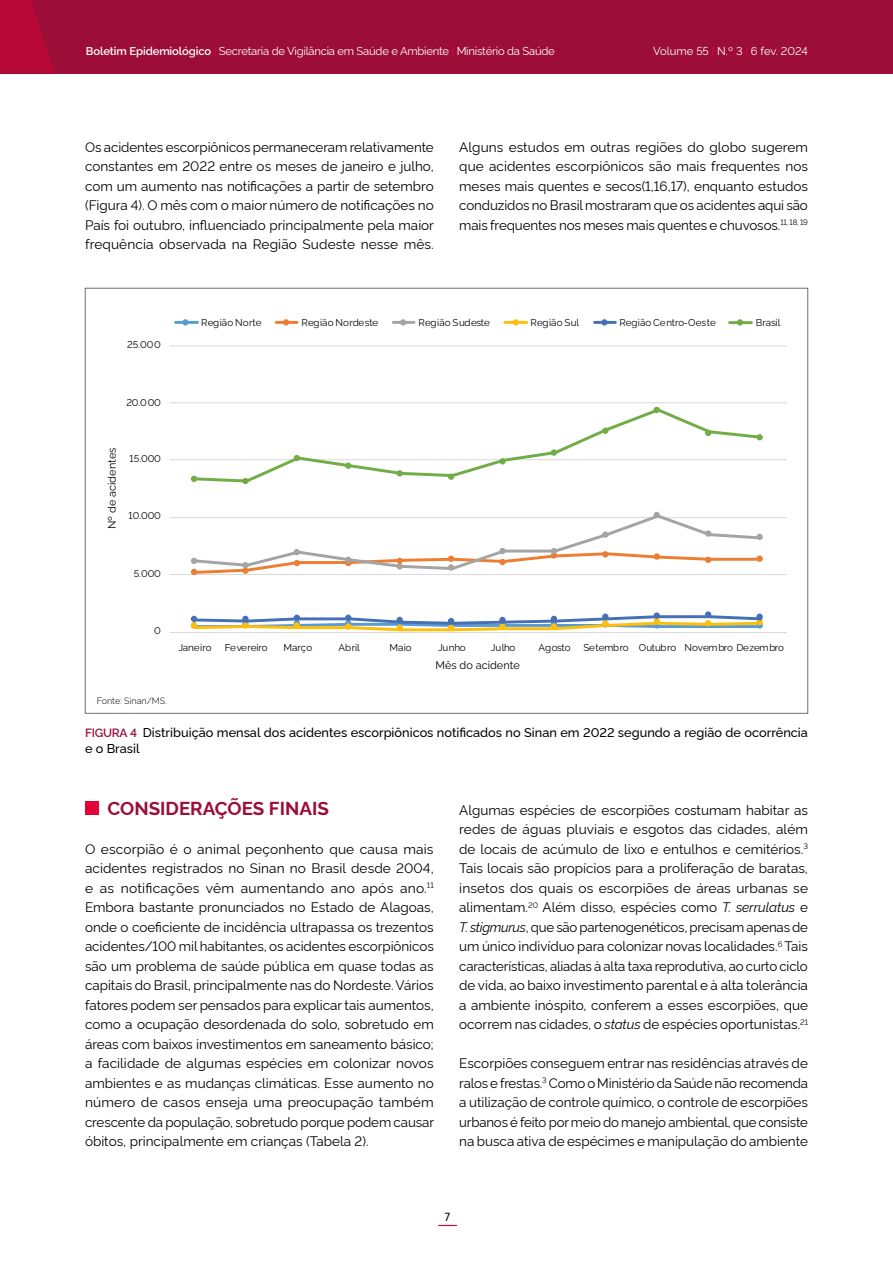
<style>
.page{position:relative;width:893px;height:1263px;background:#fff}
.page>*{position:absolute;margin:0;border:0;box-sizing:border-box;transform-origin:0 0}
.t1{font:700 18.75px "Rawline";color:#9c0d39}
.t2{font:13.5px/19.5px "Rawline";color:#000;text-align:justify}
.t3{font:500 12.75px/16.5px "Rawline";color:#000}
.t4{font:12px "Fira Sans";color:#000}
.t5{font:11.25px "Rawline";letter-spacing:-.02em;color:#fff}
.t6{font:11.25px "Rawline";color:#fff}
.t7{font:10.95px "Rawline";color:#010202}
.t8{font:9.9px "Rawline";color:#010202}
.t9{font:9.9px "Rawline";letter-spacing:-.02em;color:#010202}
.t10{font:300 9px "Rawline";color:#000}
.s1{font-weight:600}
.s2{font-weight:500;color:#e40138}
.s3{font-weight:600;font-size:12px;color:#9c0d39}
.s4{font-style:italic}
</style>
<div class="page">
<div style="left:0;top:0;width:893px;height:74px;background:#9c0d39"></div>
<svg style="left:438px;top:1225px;width:19px;height:1px"></svg>
<svg style="left:0;top:0;width:54px;height:74px"></svg>
<div style="left:85px;top:801px;width:14px;height:13px;background:#e40138"></div>
<hr style="left:170px;top:345px;width:617px;height:1px;background:#d9d9d9">
<hr style="left:170px;top:402px;width:617px;height:1px;background:#d9d9d9">
<hr style="left:170px;top:459px;width:617px;height:1px;background:#d9d9d9">
<hr style="left:170px;top:517px;width:617px;height:1px;background:#d9d9d9">
<hr style="left:170px;top:574px;width:617px;height:1px;background:#d9d9d9">
<hr style="left:170px;top:632px;width:617px;height:1px;background:#d9d9d9">
<svg style="left:191px;top:512px;width:572px;height:63px"></svg>
<div style="left:756px;top:534px;width:7px;height:6px;border:2px solid #a5a4a4;border-radius:50%"></div>
<div style="left:705px;top:611px;width:6px;height:7px;border:2px solid #4670b6;border-radius:50%"></div>
<svg style="left:191px;top:612px;width:572px;height:20px"></svg>
<div style="left:756px;top:613px;width:7px;height:7px;border:2px solid #4670b6;border-radius:50%"></div>
<svg style="left:191px;top:407px;width:571px;height:77px"></svg>
<div style="left:756px;top:434px;width:7px;height:6px;border:2px solid #70ad47;border-radius:50%"></div>
<hr style="left:176px;top:321px;width:21px;height:3px;background:#5b9bd4">
<div style="left:182px;top:319px;width:7px;height:7px;border:2px solid #5b9bd4;border-radius:50%"></div>
<hr style="left:276px;top:321px;width:21px;height:3px;background:#ed7d31">
<div style="left:283px;top:319px;width:6px;height:7px;border:2px solid #ed7d31;border-radius:50%"></div>
<hr style="left:393px;top:321px;width:21px;height:3px;background:#a5a4a4">
<div style="left:400px;top:319px;width:6px;height:7px;border:2px solid #a5a4a4;border-radius:50%"></div>
<hr style="left:505px;top:321px;width:22px;height:3px;background:#fcbf0b">
<div style="left:513px;top:319px;width:6px;height:7px;border:2px solid #fcbf0b;border-radius:50%"></div>
<hr style="left:595px;top:321px;width:20px;height:3px;background:#4670b6">
<div style="left:601px;top:319px;width:7px;height:7px;border:2px solid #4670b6;border-radius:50%"></div>
<hr style="left:730px;top:321px;width:21px;height:3px;background:#70ad47">
<div style="left:737px;top:319px;width:6px;height:7px;border:2px solid #70ad47;border-radius:50%"></div>
<p class="t5" style="left:86px;top:42px;width:470px"><span class="s1">Boletim Epidemiológico</span> <span class="s2">|</span> Secretaria de Vigilância em Saúde e Ambiente <span class="s2">|</span> Ministério da Saúde</p>
<p class="t6" style="left:653px;top:43px;width:156px">Volume 55 <span class="s2">|</span> N.º 3 <span class="s2">|</span> 6 fev. 2024</p>
<p class="t2" style="left:85px;top:136px;width:350px">Os acidentes escorpiônicos permaneceram relativamente constantes em 2022 entre os meses de janeiro e julho, com um aumento nas notificações a partir de setembro (Figura 4). O mês com o maior número de notificações no País foi outubro, influenciado principalmente pela maior frequência observada na Região Sudeste nesse mês.</p>
<p class="t2" style="left:459px;top:136px;width:350px">Alguns estudos em outras regiões do globo sugerem que acidentes escorpiônicos são mais frequentes nos meses mais quentes e secos(1,16,17), enquanto estudos conduzidos no Brasil mostraram que os acidentes aqui são mais frequentes nos meses mais quentes e chuvosos.<sup>11,</sup> <sup>18,</sup> <sup>19</sup></p>
<p class="t8" style="left:127px;top:336px;width:35px">25.000</p>
<p class="t8" style="left:201px;top:314px;width:62px">Região Norte</p>
<p class="t8" style="left:302px;top:314px;width:78px">Região Nordeste</p>
<p class="t8" style="left:419px;top:314px;width:73px">Região Sudeste</p>
<p class="t8" style="left:530px;top:314px;width:50px">Região Sul</p>
<p class="t8" style="left:619px;top:314px;width:98px">Região Centro-Oeste</p>
<p class="t8" style="left:756px;top:314px;width:26px">Brasil</p>
<p class="t8" style="left:126px;top:394px;width:36px">20.000</p>
<p class="t7" style="left:103px;top:529px;width:83px;rotate:-90deg">Nº de acidentes</p>
<p class="t8" style="left:129px;top:451px;width:33px">15.000</p>
<p class="t8" style="left:129px;top:508px;width:34px">10.000</p>
<p class="t8" style="left:134px;top:566px;width:29px">5.000</p>
<p class="t8" style="left:154px;top:623px;width:8px">0</p>
<p class="t10" style="left:97px;top:694px;width:72px">Fonte: Sinan/MS.</p>
<p class="t8" style="left:178px;top:639px;width:35px">Janeiro</p>
<p class="t8" style="left:225px;top:639px;width:45px">Fevereiro</p>
<p class="t8" style="left:283px;top:639px;width:30px">Março</p>
<p class="t8" style="left:339px;top:639px;width:23px">Abril</p>
<p class="t8" style="left:390px;top:639px;width:24px">Maio</p>
<p class="t8" style="left:438px;top:639px;width:29px">Junho</p>
<p class="t8" style="left:491px;top:639px;width:26px">Julho</p>
<p class="t8" style="left:538px;top:639px;width:34px">Agosto</p>
<p class="t9" style="left:584px;top:639px;width:202px">Setembro Outubro Novembro Dezembro</p>
<p class="t7" style="left:436px;top:657px;width:86px">Mês do acidente</p>
<p class="t3" style="left:85px;top:723px;width:724px"><span class="s3">FIGURA 4</span> Distribuição mensal dos acidentes escorpiônicos notificados no Sinan em 2022 segundo a região de ocorrência e o Brasil</p>
<h1 class="t1" style="left:108px;top:793px;width:223px">CONSIDERAÇÕES FINAIS</h1>
<p class="t2" style="left:85px;top:838px;width:351px">O escorpião é o animal peçonhento que causa mais acidentes registrados no Sinan no Brasil desde 2004, e as notificações vêm aumentando ano após ano.<sup>11<br></sup>Embora bastante pronunciados no Estado de Alagoas, onde o coeficiente de incidência ultrapassa os trezentos acidentes/100 mil habitantes, os acidentes escorpiônicos são um problema de saúde pública em quase todas as capitais do Brasil, principalmente nas do Nordeste. Vários fatores podem ser pensados para explicar tais aumentos, como a ocupação desordenada do solo, sobretudo em áreas com baixos investimentos em saneamento básico; a facilidade de algumas espécies em colonizar novos ambientes e as mudanças climáticas. Esse aumento no número de casos enseja uma preocupação também crescente da população, sobretudo porque podem causar óbitos, principalmente em crianças (Tabela 2).</p>
<p class="t2" style="left:459px;top:799px;width:350px">Algumas espécies de escorpiões costumam habitar as redes de águas pluviais e esgotos das cidades, além de locais de acúmulo de lixo e entulhos e cemitérios.<sup>3<br></sup>Tais locais são propícios para a proliferação de baratas, insetos dos quais os escorpiões de áreas urbanas se alimentam.<sup>20</sup> Além disso, espécies como <span class="s4">T. serrulatus</span> e <span class="s4">T. stigmurus</span>, que são partenogenéticos, precisam apenas de um único indivíduo para colonizar novas localidades.<sup>6</sup> Tais características, aliadas à alta taxa reprodutiva, ao curto ciclo de vida, ao baixo investimento parental e à alta tolerância a ambiente inóspito, conferem a esses escorpiões, que ocorrem nas cidades, o <span class="s4">status</span> de espécies oportunistas.<sup>21</sup></p>
<p class="t2" style="left:459px;top:1052px;width:350px">Escorpiões conseguem entrar nas residências através de ralos e frestas.<sup>3</sup> Como o Ministério da Saúde não recomenda a utilização de controle químico, o controle de escorpiões urbanos é feito por meio do manejo ambiental, que consiste na busca ativa de espécimes e manipulação do ambiente</p>
<p class="t4" style="left:445px;top:1207px;width:7px">7</p>
</div>
